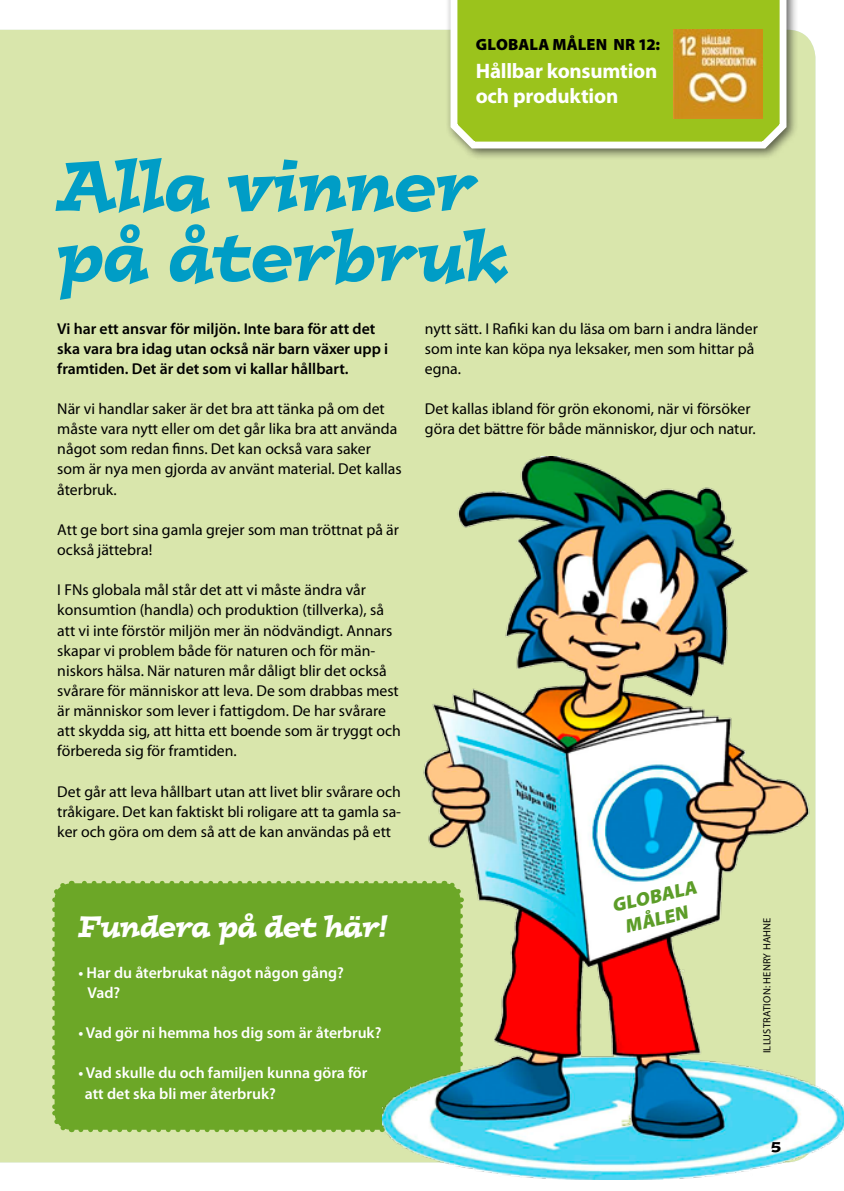
<style>
.page{position:relative;width:844px;height:1191px;background:#fff}
.page>*{position:absolute;margin:0;border:0;box-sizing:border-box;transform-origin:0 0}
.t1{font:italic 70.7px/70.4px "Postino";color:#009dc6;scale:.85 1}
.t2{font:italic 29.75px "Postino";letter-spacing:-.01em;color:#fff;scale:.85 1}
.t3{font:700 21px/24.5px "Myriad Pro";letter-spacing:-.01em;color:#fff}
.t4{font:900 19.25px/22.8px "Myriad Pro";color:#5c9d28;text-align:center}
.t5{font:900 16.28px "Myriad Pro";letter-spacing:.005em;color:#000}
.t6{font:15.75px/20.1px "Myriad Pro";color:#000}
.t7{font:600 15.75px/20.1px "Myriad Pro";color:#fff}
.t8{font:600 15.75px/20.1px "Myriad Pro";color:#000}
.t9{font:14.88px "Postino";color:#000}
.t10{font:10.5px "Myriad Pro";letter-spacing:.02em;color:#000}
</style>
<div class="page">
<div style="left:0;top:30px;width:815px;height:1132px;background:#d9e6ac"></div>
<div style="left:55px;top:883px;width:405px;height:246px;background:#6ca727;border-radius:17px"></div>
<svg style="left:50px;top:909px;width:23px;height:226px"></svg>
<svg style="left:81px;top:1129px;width:301px;height:5px;background:#b3d07e"></svg>
<svg style="left:49px;top:879px;width:333px;height:23px"></svg>
<div style="left:445px;top:0;width:353px;height:160px;background:#000;opacity:.6"></div>
<svg style="left:447px;top:0;width:342px;height:152px;background:#a6c839"></svg>
<img style="left:673px;top:29px;width:89px;height:89px">
<img style="left:382px;top:456px;width:461px;height:724px">
<svg style="left:585px;top:871px;width:126px;height:84px"></svg>
<p class="t5" style="left:475px;top:35px;width:186px">GLOBALA MÅLEN NR 12:</p>
<h3 class="t3" style="left:475px;top:59px;width:183px">Hållbar konsumtion och produktion</h3>
<h1 class="t1" style="left:57px;top:149px;width:532px">Alla vinner på återbruk</h1>
<p class="t8" style="left:57px;top:318px;width:332px">Vi har ett ansvar för miljön. Inte bara för att det ska vara bra idag utan också när barn växer upp i framtiden. Det är det som vi kallar hållbart.</p>
<p class="t6" style="left:57px;top:399px;width:346px">När vi handlar saker är det bra att tänka på om det måste vara nytt eller om det går lika bra att använda något som redan finns. Det kan också vara saker som är nya men gjorda av använt material. Det kallas återbruk.</p>
<p class="t6" style="left:57px;top:520px;width:343px">Att ge bort sina gamla grejer som man tröttnat på är också jättebra!</p>
<p class="t6" style="left:57px;top:580px;width:345px">I FNs globala mål står det att vi måste ändra vår konsumtion (handla) och produktion (tillverka), så att vi inte förstör miljön mer än nödvändigt. Annars skapar vi problem både för naturen och för män&shy;niskors hälsa. När naturen mår dåligt blir det också svårare för människor att leva. De som drabbas mest är människor som lever i fattigdom. De har svårare att skydda sig, att hitta ett boende som är tryggt och förbereda sig för framtiden.</p>
<p class="t6" style="left:57px;top:781px;width:345px;text-align:justify">Det går att leva hållbart utan att livet blir svårare och tråkigare. Det kan faktiskt bli roligare att ta gamla sa&shy;ker och göra om dem så att de kan användas på ett</p>
<p class="t6" style="left:425px;top:318px;width:334px">nytt sätt. I Rafiki kan du läsa om barn i andra länder som inte kan köpa nya leksaker, men som hittar på egna.</p>
<p class="t6" style="left:425px;top:399px;width:332px">Det kallas ibland för grön ekonomi, när vi försöker göra det bättre för både människor, djur och natur.</p>
<h2 class="t2" style="left:78px;top:906px;width:367px">Fundera på det här!</h2>
<p class="t7" style="left:88px;top:962px;width:258px;text-indent:-9px">• Har du återbrukat något någon gång?<br>Vad?</p>
<p class="t7" style="left:78px;top:1023px;width:304px">• Vad gör ni hemma hos dig som är återbruk?</p>
<p class="t7" style="left:85px;top:1063px;width:284px;text-indent:-7px">• Vad skulle du och familjen kunna göra för att det ska bli mer återbruk?</p>
<p class="t4" style="left:609px;top:895px;width:88px;rotate:-13deg">GLOBALA<br>MÅLEN</p>
<p class="t10" style="left:761px;top:1053px;width:137px;rotate:-90deg">ILLUSTRATION: HENRY HAHNE</p>
<p class="t9" style="left:771px;top:1134px;width:11px">5</p>
</div>
